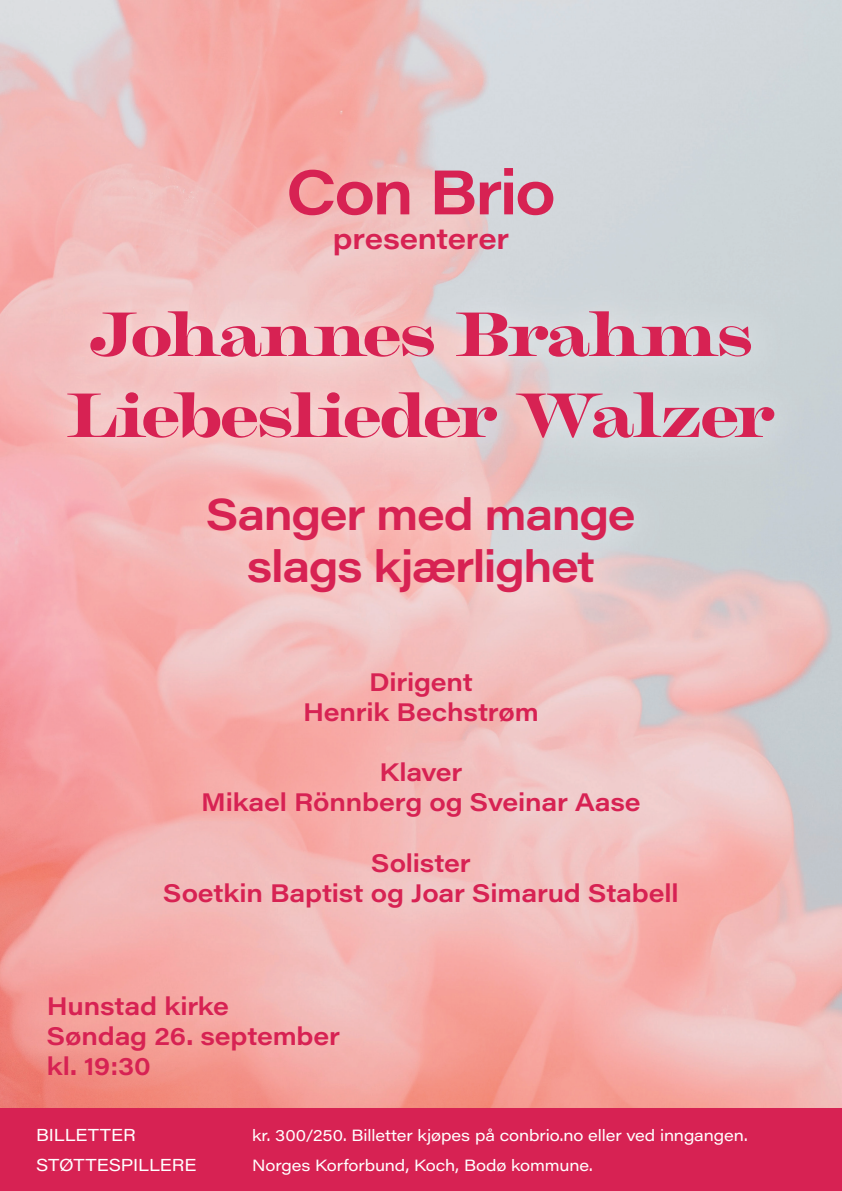
<style>
.page{position:relative;width:842px;height:1191px;background:#fff}
.page>*{position:absolute;margin:0;border:0;box-sizing:border-box;transform-origin:0 0}
.t1{font:900 expanded 62px/81px "Chapman";letter-spacing:-.055em;color:#d72253;text-align:center}
.t2{font:600 62px "Acumin Pro Wide";letter-spacing:-.035em;color:#d72253}
.t3{font:600 44px/52px "Acumin Pro Wide";letter-spacing:-.035em;color:#d72253;text-align:center}
.t4{font:600 29px "Acumin Pro Wide";letter-spacing:-.005em;color:#d72253}
.t5{font:600 25px/30px "Acumin Pro Wide";letter-spacing:-.005em;color:#d72253;text-align:center}
.t6{font:17px "Acumin Pro Wide";letter-spacing:-.005em;color:#fff}
.t7{font:16px "Acumin Pro Wide";letter-spacing:-.005em;color:#fff}
</style>
<div class="page">
<img style="left:0;top:0;width:842px;height:1108px">
<img style="left:43px;top:279px;width:767px;height:349px">
<div style="left:0;top:1108px;width:842px;height:83px;background:#d72253"></div>
<h1 class="t2" style="left:286px;top:148px;width:271px">Con Brio</h1>
<p class="t4" style="left:333px;top:218px;width:178px">presenterer</p>
<h1 class="t1" style="left:66px;top:287px;width:711px">Johannes Brahms<br>Liebeslieder Walzer</h1>
<h2 class="t3" style="left:206px;top:486px;width:431px">Sanger med mange slags kjærlighet</h2>
<p class="t5" style="left:303px;top:666px;width:237px">Dirigent<br>Henrik Bechstrøm</p>
<p class="t5" style="left:201px;top:756px;width:441px">Klaver<br>Mikael Rönnberg og Sveinar Aase</p>
<p class="t5" style="left:163px;top:846px;width:517px">Solister<br>Soetkin Baptist og Joar Simarud Stabell</p>
<p class="t5" style="left:47px;top:990px;width:295px;text-align:left">Hunstad kirke<br>Søndag 26. september kl. 19:30</p>
<p class="t6" style="left:36px;top:1123px;width:101px">BILLETTER</p>
<p class="t7" style="left:252px;top:1124px;width:497px">kr. 300/250. Billetter kjøpes på conbrio.no eller ved inngangen.</p>
<p class="t6" style="left:36px;top:1153px;width:162px">STØTTESPILLERE</p>
<p class="t7" style="left:252px;top:1154px;width:342px">Norges Korforbund, Koch, Bodø kommune.</p>
</div>
